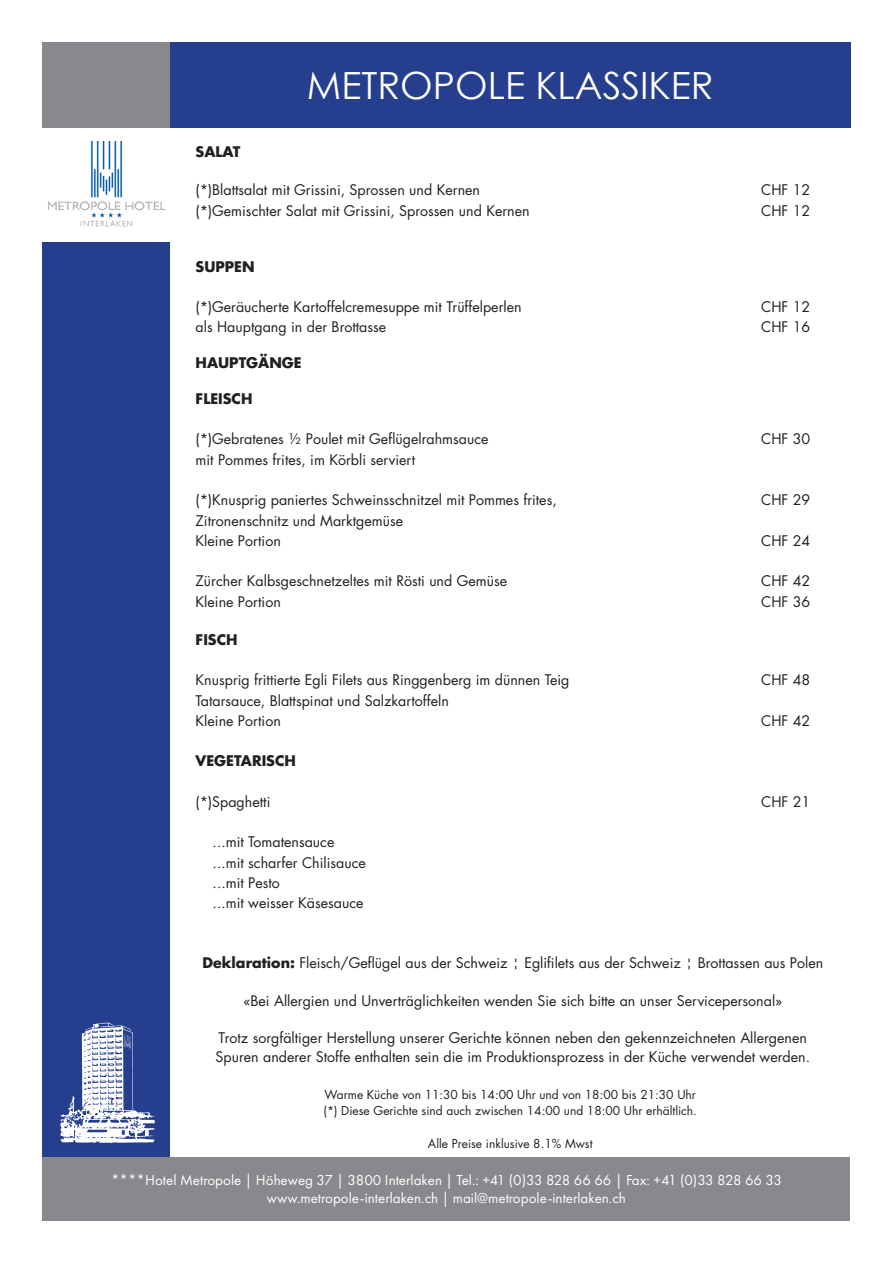
<style>
.page{position:relative;width:893px;height:1263px;background:#fff}
.page>*{position:absolute;margin:0;border:0;box-sizing:border-box;transform-origin:0 0}
.t1{font:37.5px "Century Gothic";color:#fff}
.t2{font:15px "Futura PT";color:#fff}
.t3{font:14.25px "Futura Std";color:#231f20}
.t4{font:700 14.25px "Futura Std";color:#231f20}
.t5{font:12px "Futura Std";color:#231f20}
.s1{font-weight:700}
</style>
<div class="page">
<div style="left:170px;top:43px;width:680px;height:85px;background:#253f8e"></div>
<div style="left:43px;top:43px;width:127px;height:85px;background:#87898c"></div>
<img style="left:48px;top:142px;width:117px;height:85px">
<div style="left:43px;top:242px;width:127px;height:915px;background:#253f8e"></div>
<div style="left:43px;top:1157px;width:807px;height:63px;background:#87898c"></div>
<img style="left:60px;top:1022px;width:95px;height:121px">
<p class="t1" style="left:307px;top:59px;width:408px">METROPOLE KLASSIKER</p>
<p class="t4" style="left:196px;top:142px;width:46px">SALAT</p>
<p class="t3" style="left:196px;top:181px;width:286px">(*)Blattsalat mit Grissini, Sprossen und Kernen</p>
<p class="t3" style="left:761px;top:181px;width:51px">CHF 12</p>
<p class="t3" style="left:196px;top:201px;width:336px">(*)Gemischter Salat mit Grissini, Sprossen und Kernen</p>
<p class="t3" style="left:761px;top:201px;width:51px">CHF 12</p>
<p class="t4" style="left:196px;top:257px;width:61px">SUPPEN</p>
<p class="t3" style="left:196px;top:298px;width:327px">(*)Geräucherte Kartoffelcremesuppe mit Trüffelperlen</p>
<p class="t3" style="left:761px;top:298px;width:51px">CHF 12</p>
<p class="t3" style="left:196px;top:318px;width:192px">als Hauptgang in der Brottasse</p>
<p class="t3" style="left:761px;top:318px;width:51px">CHF 16</p>
<p class="t4" style="left:196px;top:353px;width:108px">HAUPTGÄNGE</p>
<p class="t4" style="left:196px;top:389px;width:58px">FLEISCH</p>
<p class="t3" style="left:196px;top:430px;width:294px">(*)Gebratenes ½ Poulet mit Geflügelrahmsauce</p>
<p class="t3" style="left:761px;top:430px;width:51px">CHF 30</p>
<p class="t3" style="left:196px;top:450px;width:221px">mit Pommes frites, im Körbli serviert</p>
<p class="t3" style="left:196px;top:491px;width:363px">(*)Knusprig paniertes Schweinsschnitzel mit Pommes frites,</p>
<p class="t3" style="left:761px;top:491px;width:51px">CHF 29</p>
<p class="t3" style="left:196px;top:511px;width:209px">Zitronenschnitz und Marktgemüse</p>
<p class="t3" style="left:196px;top:531px;width:87px">Kleine Portion</p>
<p class="t3" style="left:761px;top:531px;width:51px">CHF 24</p>
<p class="t3" style="left:196px;top:572px;width:313px">Zürcher Kalbsgeschnetzeltes mit Rösti und Gemüse</p>
<p class="t3" style="left:761px;top:572px;width:51px">CHF 42</p>
<p class="t3" style="left:196px;top:592px;width:87px">Kleine Portion</p>
<p class="t3" style="left:761px;top:592px;width:51px">CHF 36</p>
<p class="t4" style="left:196px;top:630px;width:43px">FISCH</p>
<p class="t3" style="left:196px;top:671px;width:375px">Knusprig frittierte Egli Filets aus Ringgenberg im dünnen Teig</p>
<p class="t3" style="left:761px;top:671px;width:51px">CHF 48</p>
<p class="t3" style="left:196px;top:691px;width:255px">Tatarsauce, Blattspinat und Salzkartoffeln</p>
<p class="t3" style="left:196px;top:711px;width:87px">Kleine Portion</p>
<p class="t3" style="left:761px;top:711px;width:51px">CHF 42</p>
<p class="t4" style="left:196px;top:751px;width:102px">VEGETARISCH</p>
<p class="t3" style="left:196px;top:792px;width:76px">(*)Spaghetti</p>
<p class="t3" style="left:761px;top:792px;width:51px">CHF 21</p>
<p class="t3" style="left:213px;top:833px;width:123px">...mit Tomatensauce</p>
<p class="t3" style="left:213px;top:853px;width:155px">...mit scharfer Chilisauce</p>
<p class="t3" style="left:213px;top:873px;width:69px">...mit Pesto</p>
<p class="t3" style="left:213px;top:894px;width:152px">...mit weisser Käsesauce</p>
<p class="t3" style="left:202px;top:954px;width:622px"><span class="s1">Deklaration:</span> Fleisch/Geflügel aus der Schweiz ¦ Eglifilets aus der Schweiz ¦ Brottassen aus Polen</p>
<p class="t3" style="left:243px;top:991px;width:540px">«Bei Allergien und Unverträglichkeiten wenden Sie sich bitte an unser Servicepersonal»</p>
<p class="t3" style="left:219px;top:1029px;width:590px">Trotz sorgfältiger Herstellung unserer Gerichte können neben den gekennzeichneten Allergenen</p>
<p class="t3" style="left:216px;top:1048px;width:596px">Spuren anderer Stoffe enthalten sein die im Produktionsprozess in der Küche verwendet werden.</p>
<p class="t5" style="left:325px;top:1086px;width:373px">Warme Küche von 11:30 bis 14:00 Uhr und von 18:00 bis 21:30 Uhr</p>
<p class="t5" style="left:324px;top:1103px;width:375px">(*) Diese Gerichte sind auch zwischen 14:00 und 18:00 Uhr erhältlich.</p>
<p class="t5" style="left:428px;top:1136px;width:166px">Alle Preise inklusive 8.1% Mwst</p>
<p class="t2" style="left:111px;top:1171px;width:672px">****Hotel Metropole | Höheweg 37 | 3800 Interlaken | Tel.: +41 (0)33 828 66 66 | Fax: +41 (0)33 828 66 33</p>
<p class="t2" style="left:267px;top:1189px;width:361px">www.metropole-interlaken.ch | mail@metropole-interlaken.ch</p>
</div>
